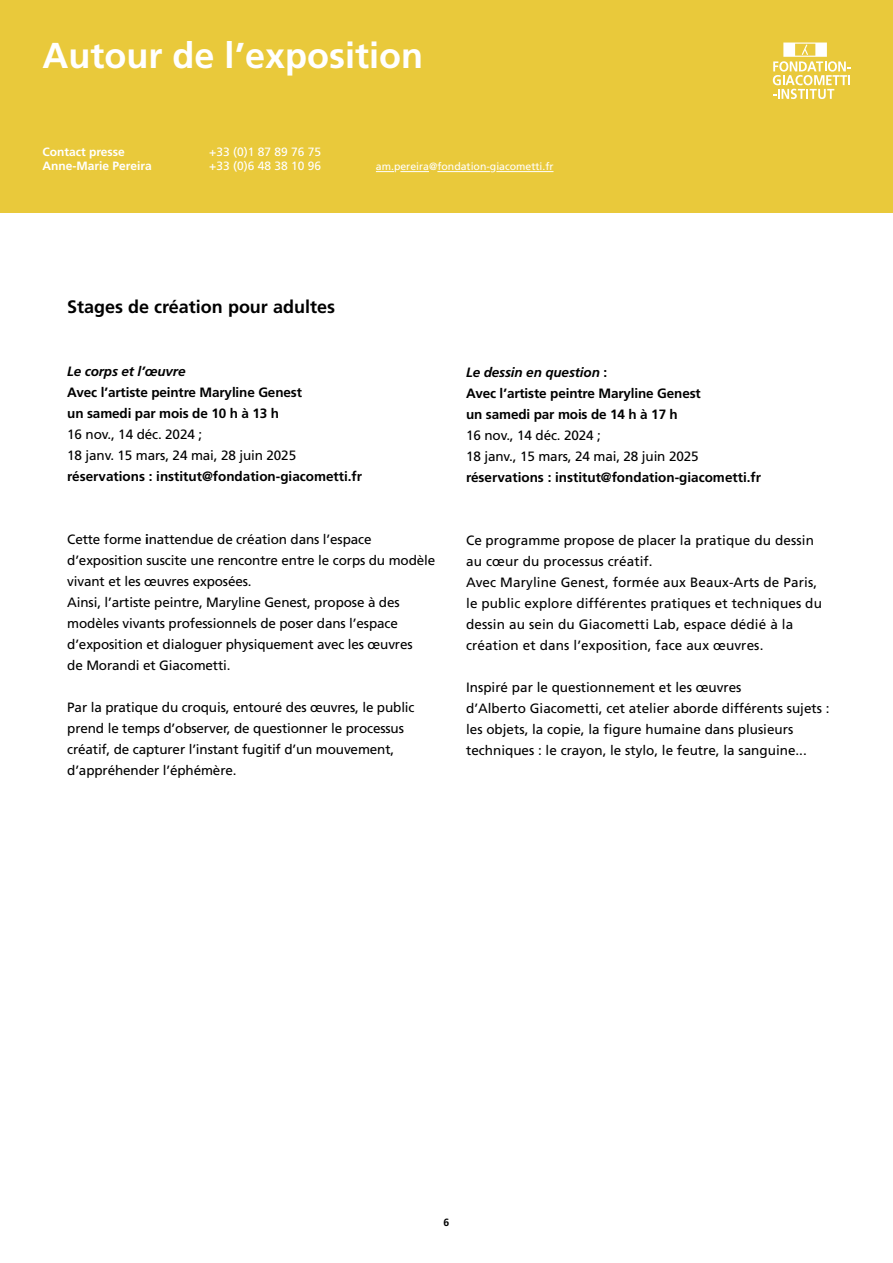
<style>
.page{position:relative;width:893px;height:1263px;background:#fff}
.page>*{position:absolute;margin:0;border:0;box-sizing:border-box;transform-origin:0 0}
.t1{font:700 36px "Frutiger LT Pro";color:#fff}
.t2{font:700 18px "Frutiger LT Pro";color:#000}
.t3{font:13.5px/21px "Frutiger LT Pro";letter-spacing:-.01em;color:#000}
.t4{font:13.5px/21px "Frutiger LT Pro";letter-spacing:.01em;color:#000}
.t5{font:700 13.5px/21px "Frutiger LT Pro";letter-spacing:-.01em;color:#000}
.t6{font:italic 700 13.5px "Frutiger LT Pro";letter-spacing:-.01em;color:#000}
.t7{font:700 12px/13.8px "Frutiger LT Pro";color:#fff}
.t8{font:12px/13.8px "Frutiger LT Pro";color:#fff}
.t9{font:10.5px "Frutiger LT Pro";color:#fff}
.t10{font:700 10.5px "Frutiger LT Pro";color:#000}
.s1{font-style:italic}
.s2{font-weight:700}
</style>
<div class="page">
<div style="left:0;top:0;width:893px;height:213px;background:#e9c93b"></div>
<svg style="left:376px;top:171px;width:18px;height:1px"></svg>
<svg style="left:400px;top:171px;width:29px;height:1px"></svg>
<hr style="left:437px;top:171px;width:53px;height:1px;background:#fff">
<hr style="left:496px;top:171px;width:57px;height:1px;background:#fff">
<svg style="left:773px;top:43px;width:77px;height:56px"></svg>
<h1 class="t1" style="left:43px;top:34px;width:382px">Autour de l’exposition</h1>
<p class="t7" style="left:43px;top:145px;width:111px">Contact presse<br>Anne-Marie Pereira</p>
<p class="t8" style="left:209px;top:145px;width:113px">+33 (0)1 87 89 76 75 +33 (0)6 48 38 10 96</p>
<p class="t9" style="left:376px;top:160px;width:179px">am.pereira@fondation-giacometti.fr</p>
<h2 class="t2" style="left:67px;top:296px;width:269px">Stages de création pour adultes</h2>
<p class="t6" style="left:67px;top:364px;width:120px">Le corps et l’œuvre</p>
<p class="t5" style="left:67px;top:382px;width:236px">Avec l’artiste peintre Maryline Genest un samedi par mois de 10 h à 13 h</p>
<p class="t3" style="left:67px;top:424px;width:230px">16 nov., 14 déc. 2024 ;<br>18 janv. 15 mars, 24 mai, 28 juin 2025</p>
<p class="t5" style="left:67px;top:466px;width:296px">réservations : institut@fondation-giacometti.fr</p>
<p class="t5" style="left:466px;top:362px;width:236px"><span class="s1">Le dessin en question</span> :<br>Avec l’artiste peintre Maryline Genest un samedi par mois de 14 h à 17 h</p>
<p class="t3" style="left:466px;top:425px;width:234px">16 nov., 14 déc. 2024 ;<br>18 janv., 15 mars, 24 mai, 28 juin 2025</p>
<p class="t5" style="left:466px;top:467px;width:296px">réservations : institut@fondation-giacometti.fr</p>
<p class="t3" style="left:67px;top:529px;width:369px">Cette forme <span class="s2">i</span>nattendue de création dans l’espace d’exposition suscite une rencontre entre le corps du modèle vivant et les œuvres exposées.<br>Ainsi, l’artiste peintre, Maryline Genest, propose à des modèles vivants professionnels de poser dans l’espace d’exposition et dialoguer physiquement avec les œuvres<br>de Morandi et Giacometti.</p>
<p class="t3" style="left:67px;top:697px;width:349px">Par la pratique du croquis, entouré des œuvres, le public prend le temps d’observer, de questionner le processus créatif, de capturer l’instant fugitif d’un mouvement, d’appréhender l’éphémère.</p>
<p class="t4" style="left:466px;top:530px;width:357px">Ce programme propose de placer la pratique du dessin au cœur du processus créatif.<br>Avec Maryline Genest, formée aux Beaux-Arts de Paris, le public explore différentes pratiques et techniques du dessin au sein du Giacometti Lab, espace dédié à la création et dans l’exposition, face aux œuvres.</p>
<p class="t3" style="left:466px;top:677px;width:365px">Inspiré par le questionnement et les œuvres<br>d’Alberto Giacometti, cet atelier aborde différents sujets : les objets, la copie, la figure humaine dans plusieurs techniques : le crayon, le stylo, le feutre, la sanguine...</p>
<p class="t10" style="left:444px;top:1216px;width:7px">6</p>
</div>
